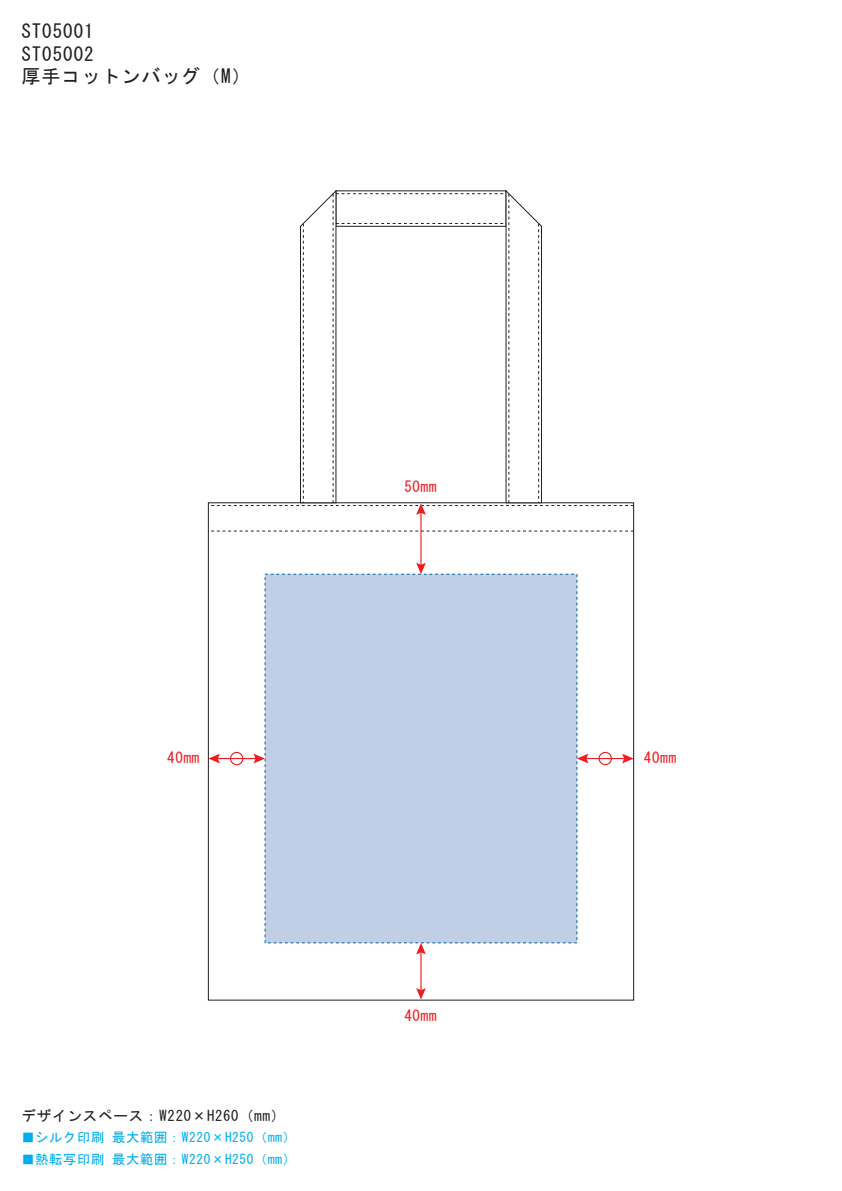
<style>
.page{position:relative;width:842px;height:1191px;background:#fff}
.page>*{position:absolute;margin:0;border:0;box-sizing:border-box;transform-origin:0 0}
.t1{font:19.05px/22.9px "MS Gothic";letter-spacing:.05em;color:#231f20}
.t2{font:15px "MS Gothic";letter-spacing:.05em;color:#ee1d23}
.t3{font:14.6px "MS Gothic";letter-spacing:.05em;color:#231f20}
.t4{font:13.25px "MS Gothic";letter-spacing:.05em;color:#00aeef}
</style>
<div class="page">
<div style="left:208px;top:502px;width:426px;height:498px;background:#fff;border:1px solid #231f20"></div>
<svg style="left:208px;top:531px;width:426px;height:1px"></svg>
<div style="left:265px;top:574px;width:312px;height:369px;background:#c0cfe5"></div>
<hr style="left:420px;top:950px;width:2px;height:41px;background:#ee1d23">
<svg style="left:416px;top:943px;width:10px;height:11px"></svg>
<svg style="left:416px;top:988px;width:10px;height:11px"></svg>
<hr style="left:420px;top:511px;width:2px;height:55px;background:#ee1d23">
<svg style="left:208px;top:190px;width:426px;height:325px"></svg>
<svg style="left:416px;top:563px;width:10px;height:11px"></svg>
<hr style="left:216px;top:758px;width:41px;height:1px;background:#ee1d23">
<svg style="left:208px;top:753px;width:12px;height:10px"></svg>
<svg style="left:254px;top:753px;width:11px;height:10px"></svg>
<div style="left:230px;top:752px;width:13px;height:13px;border:1px solid #ee1d23;border-radius:50%"></div>
<hr style="left:585px;top:758px;width:41px;height:1px;background:#ee1d23">
<svg style="left:577px;top:754px;width:11px;height:9px"></svg>
<svg style="left:622px;top:753px;width:12px;height:10px"></svg>
<div style="left:599px;top:752px;width:13px;height:13px;border:1px solid #ee1d23;border-radius:50%"></div>
<h1 class="t1" style="left:21px;top:19px;width:231px">ST05001<br>ST05002<br>厚手コットンバッグ（M）</h1>
<p class="t2" style="left:404px;top:479px;width:34px">50mm</p>
<p class="t2" style="left:167px;top:750px;width:34px">40mm</p>
<p class="t2" style="left:644px;top:750px;width:34px">40mm</p>
<p class="t3" style="left:21px;top:1108px;width:265px">デザインスペース：W220×H260（mm）</p>
<p class="t4" style="left:21px;top:1131px;width:276px">■シルク印刷 最大範囲：W220×H250（mm）</p>
<p class="t4" style="left:21px;top:1152px;width:276px">■熱転写印刷 最大範囲：W220×H250（mm）</p>
<p class="t2" style="left:404px;top:1007px;width:34px">40mm</p>
</div>
